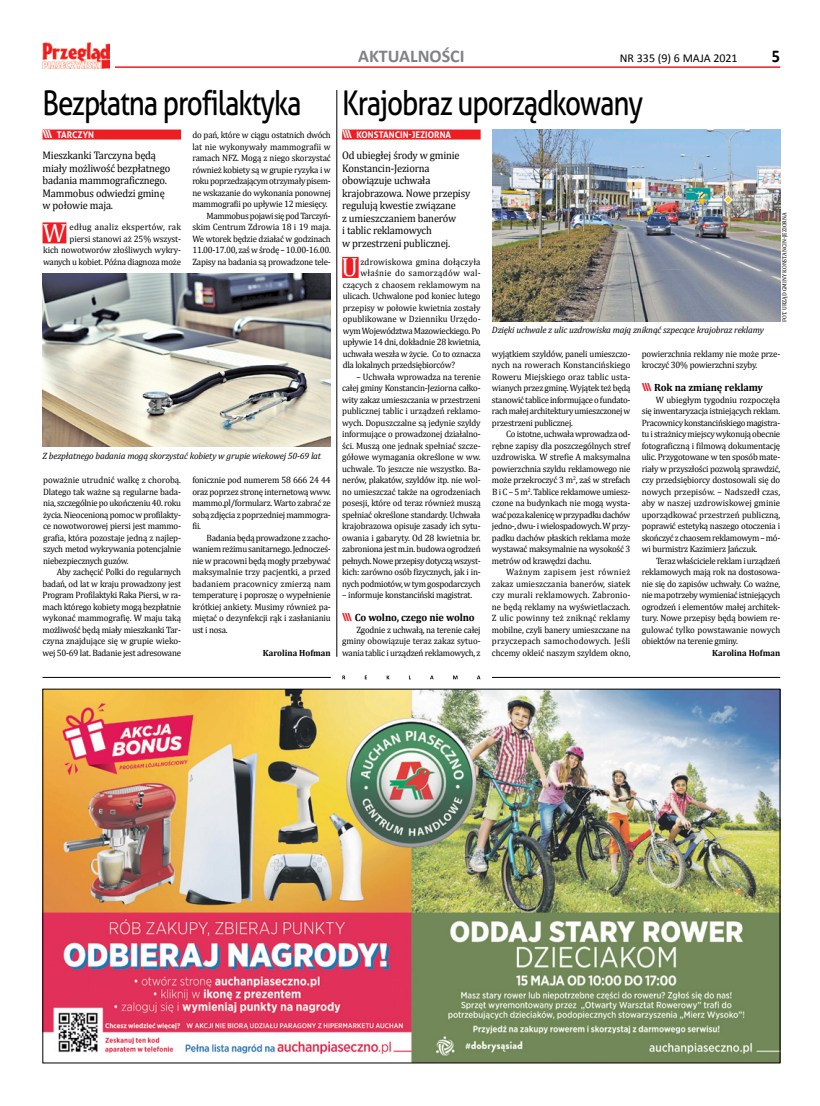
<style>
.page{position:relative;width:820px;height:1106px;background:#fff}
.page>*{position:absolute;margin:0;border:0;box-sizing:border-box;transform-origin:0 0}
.t1{font:34px "Aller";letter-spacing:-.04em;color:#000;scale:.82 1}
.t2{font:26.5px "Cambria";color:#fff;scale:.96 1}
.t3{font:700 18px "Calibri";color:#808285}
.t4{font:700 18px "Calibri";color:#000;scale:.9 1}
.t5{font:12px "Calibri";color:#000}
.t6{font:11px/12.5px "Cambria";letter-spacing:-.015em;color:#000;scale:.95 1}
.t7{font:700 10.5px "Cambria";letter-spacing:-.01em;color:#000}
.t8{font:9.2px/11.5px "Cambria";letter-spacing:-.025em;color:#000;text-align:justify;scale:.96 1}
.t9{font:italic 9.2px "Cambria";letter-spacing:-.015em;color:#000}
.t10{font:9.2px "Cambria";letter-spacing:.005em;color:#000;scale:.96 1}
.t11{font:700 9.2px "Aller";color:#fff;scale:.96 1}
.t12{font:9.2px "Cambria";letter-spacing:-.005em;color:#000;scale:.96 1}
.t13{font:9.2px "Cambria";color:#000;scale:.96 1}
.t14{font:9.2px "Cambria";letter-spacing:.01em;color:#000;scale:.96 1}
.t15{font:9.2px "Cambria";letter-spacing:.02em;color:#000;scale:.96 1}
.t16{font:9.2px "Cambria";letter-spacing:.035em;color:#000;scale:.96 1}
.t17{font:700 9px "Cambria";color:#000;scale:.96 1}
.t18{font:6px "Cambria";color:#000;scale:.96 1}
.s1{font-size:11px}
.s2{font-family:"Aller";font-size:11px;color:#ed1d24}
</style>
<div class="page">
<hr style="left:43px;top:66px;width:737px;height:2px;background:#ed1d24">
<div style="left:43px;top:42px;width:71px;height:26px;background:#fff"></div>
<img style="left:43px;top:42px;width:67px;height:26px">
<img style="left:45px;top:691px;width:733px;height:370px">
<div style="left:342px;top:129px;width:138px;height:10px;background:#ed1d24"></div>
<div style="left:342px;top:257px;width:16px;height:21px;background:#ed1d24"></div>
<div style="left:43px;top:129px;width:138px;height:10px;background:#ed1d24"></div>
<div style="left:43px;top:222px;width:23px;height:21px;background:#ed1d24"></div>
<img style="left:43px;top:274px;width:288px;height:172px">
<img style="left:492px;top:129px;width:288px;height:193px">
<svg style="left:342px;top:675px;width:138px;height:4px"></svg>
<hr style="left:43px;top:677px;width:288px;height:1px;background:#000">
<hr style="left:492px;top:677px;width:288px;height:1px;background:#000">
<hr style="left:336px;top:90px;width:1px;height:567px;background:#000">
<h1 class="t1" style="left:43px;top:82px;width:317px">Bezpłatna profilaktyka</h1>
<p class="t11" style="left:43px;top:129px;width:55px"><span class="s1">\\\</span> TARCZYN</p>
<p class="t6" style="left:43px;top:149px;width:136px">Mieszkanki Tarczyna będą miały możliwość bezpłatnego badania mammograficznego.<br>Mammobus odwiedzi gminę w połowie maja.</p>
<h2 class="t2" style="left:43px;top:217px;width:26px">W</h2>
<p class="t8" style="left:43px;top:221px;width:145px;text-align:right">edług analiz ekspertów, rak<br>piersi stanowi aż 25% wszyst-<br>kich nowotworów złośliwych wykry&shy;wanych u kobiet. Późna diagnoza może</p>
<p class="t8" style="left:192px;top:129px;width:146px">do pań, które w ciągu ostatnich dwóch</p>
<p class="t10" style="left:192px;top:141px;width:146px">lat nie wykonywały mammografii w</p>
<p class="t8" style="left:192px;top:152px;width:146px">ramach NFZ. Mogą z niego skorzystać</p>
<p class="t8" style="left:192px;top:164px;width:146px">również kobiety są w grupie ryzyka i w</p>
<p class="t8" style="left:192px;top:175px;width:146px">roku poprzedzającym otrzymały pisem-</p>
<p class="t8" style="left:192px;top:187px;width:146px">ne wskazanie do wykonania ponownej</p>
<p class="t8" style="left:192px;top:198px;width:142px">mammografii po upływie 12 miesięcy.</p>
<p class="t8" style="left:206px;top:210px;width:131px">Mammobus pojawi się pod Tarczyń-</p>
<p class="t13" style="left:192px;top:221px;width:146px">skim Centrum Zdrowia 18 i 19 maja.</p>
<p class="t8" style="left:192px;top:233px;width:146px">We wtorek będzie działać w godzinach</p>
<p class="t8" style="left:192px;top:244px;width:146px">11.00-17.00, zaś w środę – 10.00-16.00.</p>
<p class="t8" style="left:192px;top:256px;width:146px">Zapisy na badania są prowadzone tele-</p>
<p class="t9" style="left:43px;top:449px;width:280px">Z bezpłatnego badania mogą skorzystać kobiety w grupie wiekowej 50-69 lat</p>
<p class="t8" style="left:43px;top:474px;width:145px">poważnie utrudnić walkę z chorobą.<br>Dlatego tak ważne są regularne bada&shy;nia, szczególnie po ukończeniu 40. roku życia. Nieocenioną pomoc w profilakty&shy;ce nowotworowej piersi jest mammo&shy;grafia, która pozostaje jedną z najlep&shy;szych metod wykrywania potencjalnie niebezpiecznych guzów.</p>
<p class="t8" style="left:43px;top:566px;width:146px;text-indent:14px">Aby zachęcić Polki do regularnych badań, od lat w kraju prowadzony jest Program Profilaktyki Raka Piersi, w ra&shy;mach którego kobiety mogą bezpłatnie wykonać mammografię. W maju taką możliwość będą miały mieszkanki Tar&shy;czyna znajdujące się w grupie wieko&shy;wej 50-69 lat. Badanie jest adresowane</p>
<p class="t8" style="left:192px;top:474px;width:146px">fonicznie pod numerem 58 666 24 44 oraz poprzez stronę internetową www. mammo.pl/formularz. Warto zabrać ze sobą zdjęcia z poprzedniej mammogra&shy;fii.</p>
<p class="t8" style="left:192px;top:532px;width:146px;text-indent:14px">Badania będą prowadzone z zacho&shy;waniem reżimu sanitarnego. Jednocześ&shy;nie w pracowni będą mogły przebywać maksymalnie trzy pacjentki, a przed badaniem pracownicy zmierzą nam temperaturę i poproszę o wypełnienie krótkiej ankiety. Musimy również pa&shy;miętać o dezynfekcji rąk i zasłanianiu ust i nosa.</p>
<p class="t17" style="left:263px;top:646px;width:72px">Karolina Hofman</p>
<h3 class="t3" style="left:358px;top:45px;width:108px">AKTUALNOŚCI</h3>
<h3 class="t5" style="left:619px;top:51px;width:119px">NR 335 (9) 6 MAJA 2021</h3>
<h3 class="t4" style="left:771px;top:45px;width:11px">5</h3>
<h1 class="t1" style="left:342px;top:82px;width:368px">Krajobraz uporządkowany</h1>
<p class="t11" style="left:342px;top:129px;width:115px"><span class="s1">\\\</span> KONSTANCIN-JEZIORNA</p>
<p class="t6" style="left:342px;top:149px;width:136px">Od ubiegłej środy w gminie<br>Konstancin-Jeziorna obowiązuje uchwała krajobrazowa. Nowe przepisy regulują kwestie związane<br>z umieszczaniem banerów<br>i tablic reklamowych<br>w przestrzeni publicznej.</p>
<h2 class="t2" style="left:341px;top:251px;width:19px">U</h2>
<p class="t15" style="left:360px;top:256px;width:127px">zdrowiskowa gmina dołączyła</p>
<p class="t16" style="left:360px;top:267px;width:127px">właśnie do samorządów wal-</p>
<p class="t14" style="left:342px;top:279px;width:145px">czących z chaosem reklamowym na</p>
<p class="t8" style="left:342px;top:290px;width:145px">ulicach. Uchwalone pod koniec lutego</p>
<p class="t12" style="left:342px;top:302px;width:145px">przepisy w połowie kwietnia zostały</p>
<p class="t10" style="left:342px;top:313px;width:145px">opublikowane w Dzienniku Urzędo-</p>
<p class="t8" style="left:342px;top:325px;width:145px">wym Województwa Mazowieckiego. Po</p>
<p class="t8" style="left:342px;top:336px;width:145px">upływie 14 dni, dokładnie 28 kwietnia,</p>
<p class="t8" style="left:342px;top:348px;width:145px">uchwała weszła w życie. Co to oznacza</p>
<p class="t8" style="left:342px;top:359px;width:118px">dla lokalnych przedsiębiorców?</p>
<p class="t8" style="left:342px;top:371px;width:146px;text-indent:14px">– Uchwała wprowadza na terenie całej gminy Konstancin-Jeziorna całko&shy;wity zakaz umieszczania w przestrzeni publicznej tablic i urządzeń reklamo&shy;wych. Dopuszczalne są jedynie szyldy informujące o prowadzonej działalno&shy;ści. Muszą one jednak spełniać szcze&shy;gółowe wymagania określone w ww. uchwale. To jeszcze nie wszystko. Ba&shy;nerów, plakatów, szyldów itp. nie wol&shy;no umieszczać także na ogrodzeniach posesji, które od teraz również muszą spełniać określone standardy. Uchwała krajobrazowa opisuje zasady ich sytu&shy;owania i gabaryty. Od 28 kwietnia br. zabroniona jest m.in. budowa ogrodzeń pełnych. Nowe przepisy dotyczą wszyst&shy;kich: zarówno osób fizycznych, jak i in&shy;nych podmiotów, w tym gospodarczych</p>
<p class="t8" style="left:342px;top:589px;width:137px">– informuje konstanciński magistrat.</p>
<p class="t7" style="left:342px;top:610px;width:134px"><span class="s2">\\\</span> Co wolno, czego nie wolno</p>
<p class="t8" style="left:342px;top:624px;width:146px;text-indent:14px">Zgodnie z uchwałą, na terenie całej gminy obowiązuje teraz zakaz sytuo&shy;wania tablic i urządzeń reklamowych, z</p>
<p class="t9" style="left:492px;top:323px;width:273px">Dzięki uchwale z ulic uzdrowiska mają zniknąć szpecące krajobraz reklamy</p>
<p class="t18" style="left:780px;top:322px;width:116px;rotate:-90deg">FOT. URZĄD GMINY KONSTANCIN-JEZIORNA</p>
<p class="t8" style="left:492px;top:348px;width:146px">wyjątkiem szyldów, paneli umieszczo&shy;nych na rowerach Konstancińskiego Roweru Miejskiego oraz tablic usta&shy;wianych przez gminę. Wyjątek też będą stanowić tablice informujące o fundato&shy;rach małej architektury umieszczonej w przestrzeni publicznej.</p>
<p class="t8" style="left:492px;top:428px;width:146px;text-indent:14px">Co istotne, uchwała wprowadza od&shy;rębne zapisy dla poszczególnych stref uzdrowiska. W strefie A maksymalna powierzchnia szyldu reklamowego nie może przekroczyć 3 m<sup>2</sup>, zaś w strefach B i C – 5 m<sup>2</sup>. Tablice reklamowe umiesz&shy;czone na budynkach nie mogą wysta&shy;wać poza kalenicę w przypadku dachów jedno-, dwu- i wielospadowych. W przy&shy;padku dachów płaskich reklama może wystawać maksymalnie na wysokość 3 metrów od krawędzi dachu.</p>
<p class="t8" style="left:492px;top:566px;width:146px;text-indent:14px">Ważnym zapisem jest również zakaz umieszczania banerów, siatek czy murali reklamowych. Zabronio&shy;ne będą reklamy na wyświetlaczach.<br>Z ulic powinny też zniknąć reklamy mobilne, czyli banery umieszczane na przyczepach samochodowych. Jeśli chcemy okleić naszym szyldem okno,</p>
<p class="t8" style="left:641px;top:348px;width:146px">powierzchnia reklamy nie może prze&shy;kroczyć 30% powierzchni szyby.</p>
<p class="t7" style="left:641px;top:380px;width:123px"><span class="s2">\\\</span> Rok na zmianę reklamy</p>
<p class="t8" style="left:641px;top:394px;width:146px;text-indent:14px">W ubiegłym tygodniu rozpoczęła się inwentaryzacja istniejących reklam.<br>Pracownicy konstancińskiego magistra&shy;tu i strażnicy miejscy wykonują obecnie fotograficzną i filmową dokumentację ulic. Przygotowane w ten sposób mate&shy;riały w przyszłości pozwolą sprawdzić, czy przedsiębiorcy dostosowali się do nowych przepisów. – Nadszedł czas, aby w naszej uzdrowiskowej gminie uporządkować przestrzeń publiczną, poprawić estetyką naszego otoczenia i skończyć z chaosem reklamowym – mó&shy;wi burmistrz Kazimierz Jańczuk.</p>
<p class="t8" style="left:641px;top:555px;width:146px;text-indent:14px">Teraz właściciele reklam i urządzeń reklamowych mają rok na dostosowa&shy;nie się do zapisów uchwały. Co ważne, nie ma potrzeby wymieniać istniejących ogrodzeń i elementów małej architek&shy;tury. Nowe przepisy będą bowiem re&shy;gulować tylko powstawanie nowych obiektów na terenie gminy.</p>
<p class="t17" style="left:712px;top:646px;width:72px">Karolina Hofman</p>
</div>
